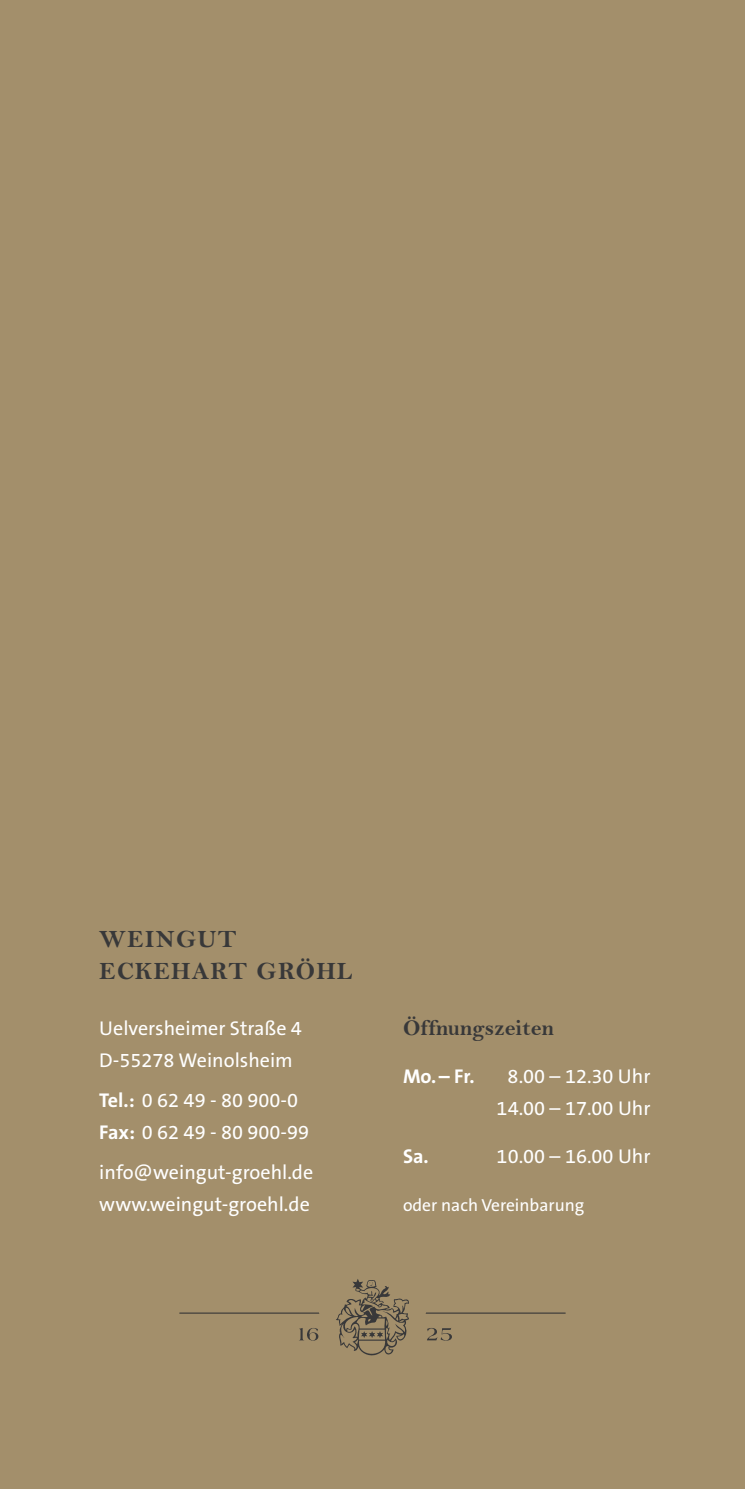
<style>
.page{position:relative;width:745px;height:1489px;background:#fff}
.page>*{position:absolute;margin:0;border:0;box-sizing:border-box;transform-origin:0 0}
.t1{font:25px/32px "Bell MT Bold";letter-spacing:.05em;color:#383839}
.t2{font:22.5px "Bell MT Bold";color:#383839}
.t3{font:20px/32px "The Sans B5 Plain";color:#fff}
.t4{font:700 20px "The Sans B7";color:#fff}
.t5{font:17.5px "The Sans B5 Plain";color:#fff}
.s1{font-family:"The Sans B7";font-weight:700}
</style>
<div class="page">
<div style="left:0;top:0;width:744px;height:1488px;background:#a38f6b"></div>
<hr style="left:179px;top:1312px;width:140px;height:1px;background:#383839">
<hr style="left:425px;top:1312px;width:140px;height:1px;background:#383839">
<svg style="left:299px;top:1328px;width:19px;height:12px"></svg>
<svg style="left:427px;top:1328px;width:24px;height:12px"></svg>
<svg style="left:336px;top:1279px;width:73px;height:77px"></svg>
<p class="t1" style="left:99px;top:922px;width:254px">WEINGUT<br>ECKEHART GRÖHL</p>
<p class="t3" style="left:99px;top:1012px;width:204px">Uelversheimer Straße 4<br>D-55278 Weinolsheim</p>
<p class="t3" style="left:99px;top:1084px;width:211px"><span class="s1">Tel.:</span> 0 62 49 - 80 900-0<br><span class="s1">Fax:</span> 0 62 49 - 80 900-99</p>
<p class="t3" style="left:99px;top:1156px;width:215px">info@weingut-groehl.de www.weingut-groehl.de</p>
<p class="t2" style="left:403px;top:1013px;width:152px">Öffnungszeiten</p>
<p class="t4" style="left:403px;top:1065px;width:73px">Mo.– Fr.</p>
<p class="t3" style="left:496px;top:1060px;width:155px;text-align:center">8.00 – 12.30 Uhr<br>14.00 – 17.00 Uhr</p>
<p class="t4" style="left:403px;top:1145px;width:27px">Sa.</p>
<p class="t3" style="left:496px;top:1140px;width:155px">10.00 – 16.00 Uhr</p>
<p class="t5" style="left:403px;top:1195px;width:183px">oder nach Vereinbarung</p>
</div>
